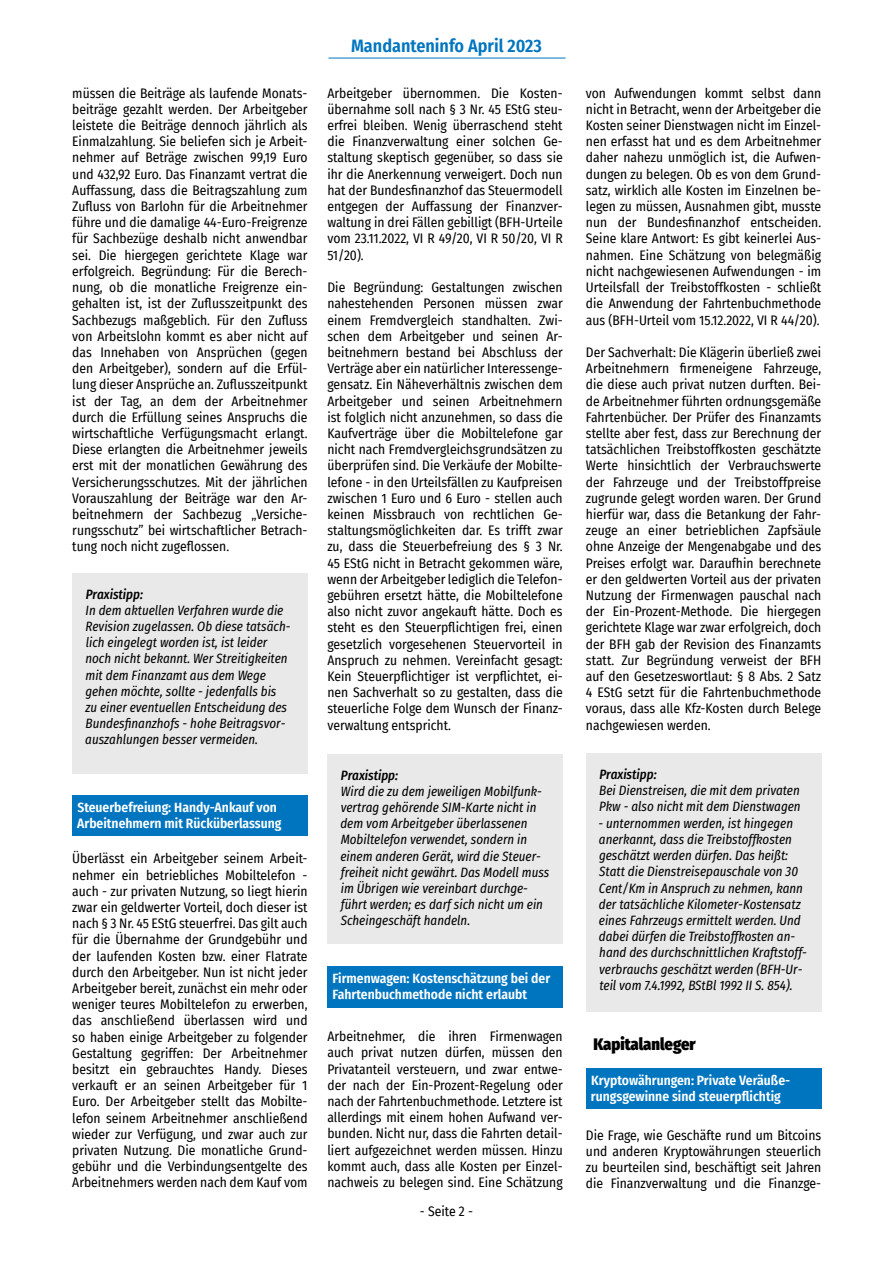
<style>
.page{position:relative;width:893px;height:1263px;background:#fff}
.page>*{position:absolute;margin:0;border:0;box-sizing:border-box;transform-origin:0 0}
.t1{font:600 18px "Fira Sans Condensed";color:#0075bf}
.t2{font:900 16.5px "Fira Sans Condensed";color:#000}
.t3{font:13.5px/16.2px "Fira Sans Condensed";color:#000;text-align:justify}
.t4{font:italic 13.5px/16.2px "Fira Sans Condensed";color:#000}
.t5{font:600 13.5px/16.2px "Fira Sans Condensed";color:#fff}
.t6{font:italic 500 13.5px "Fira Sans Condensed";color:#000}
</style>
<div class="page">
<hr style="left:328px;top:58px;width:238px;height:1px;background:#0075bf">
<div style="left:72px;top:573px;width:236px;height:201px;background:#e9e9e9"></div>
<div style="left:72px;top:795px;width:236px;height:41px;background:#0075bf"></div>
<div style="left:327px;top:754px;width:236px;height:189px;background:#e9e9e9"></div>
<div style="left:327px;top:966px;width:236px;height:41px;background:#0075bf"></div>
<div style="left:586px;top:754px;width:235px;height:258px;background:#e9e9e9"></div>
<div style="left:586px;top:1068px;width:235px;height:40px;background:#0075bf"></div>
<p class="t3" style="left:72px;top:84px;width:237px">müssen die Beiträge als laufende Monats&shy;beiträge gezahlt werden. Der Arbeitgeber leistete die Beiträge dennoch jährlich als Einmalzahlung. Sie beliefen sich je Arbeit&shy;nehmer auf Beträge zwischen 99,19 Euro und 432,92 Euro. Das Finanzamt vertrat die Auffassung, dass die Beitragszahlung zum Zufluss von Barlohn für die Arbeitnehmer führe und die damalige 44-Euro-Freigrenze für Sachbezüge deshalb nicht anwendbar sei. Die hiergegen gerichtete Klage war erfolgreich. Begründung: Für die Berech&shy;nung, ob die monatliche Freigrenze ein&shy;gehalten ist, ist der Zuflusszeitpunkt des Sachbezugs maßgeblich. Für den Zufluss von Arbeitslohn kommt es aber nicht auf das Innehaben von Ansprüchen (gegen den Arbeitgeber), sondern auf die Erfül&shy;lung dieser Ansprüche an. Zuflusszeitpunkt ist der Tag, an dem der Arbeitnehmer durch die Erfüllung seines Anspruchs die wirtschaftliche Verfügungsmacht erlangt.<br>Diese erlangten die Arbeitnehmer jeweils erst mit der monatlichen Gewährung des Versicherungsschutzes. Mit der jährlichen Vorauszahlung der Beiträge war den Ar&shy;beitnehmern der Sachbezug „Versiche&shy;rungsschutz” bei wirtschaftlicher Betrach&shy;tung noch nicht zugeflossen.</p>
<p class="t6" style="left:86px;top:584px;width:59px">Praxistipp:</p>
<p class="t4" style="left:85px;top:602px;width:207px">In dem aktuellen Verfahren wurde die Revision zugelassen. Ob diese tatsäch&shy;lich eingelegt worden ist, ist leider noch nicht bekannt. Wer Streitigkeiten mit dem Finanzamt aus dem Wege gehen möchte, sollte - jedenfalls bis zu einer eventuellen Entscheidung des Bundesfinanzhofs - hohe Beitragsvor&shy;auszahlungen besser vermeiden.</p>
<p class="t5" style="left:77px;top:798px;width:206px">Steuerbefreiung: Handy-Ankauf von<br>Arbeitnehmern mit Rücküberlassung</p>
<p class="t3" style="left:72px;top:850px;width:237px">Überlässt ein Arbeitgeber seinem Arbeit&shy;nehmer ein betriebliches Mobiltelefon - auch - zur privaten Nutzung, so liegt hierin zwar ein geldwerter Vorteil, doch dieser ist nach § 3 Nr. 45 EStG steuerfrei. Das gilt auch für die Übernahme der Grundgebühr und der laufenden Kosten bzw. einer Flatrate durch den Arbeitgeber. Nun ist nicht jeder Arbeitgeber bereit, zunächst ein mehr oder weniger teures Mobiltelefon zu erwerben, das anschließend überlassen wird und so haben einige Arbeitgeber zu folgender Gestaltung gegriffen: Der Arbeitnehmer besitzt ein gebrauchtes Handy. Dieses verkauft er an seinen Arbeitgeber für 1<br>Euro. Der Arbeitgeber stellt das Mobilte&shy;lefon seinem Arbeitnehmer anschließend wieder zur Verfügung, und zwar auch zur privaten Nutzung. Die monatliche Grund&shy;gebühr und die Verbindungsentgelte des Arbeitnehmers werden nach dem Kauf vom</p>
<h1 class="t1" style="left:351px;top:31px;width:192px">Mandanteninfo April 2023</h1>
<p class="t3" style="left:327px;top:84px;width:237px">Arbeitgeber übernommen. Die Kosten&shy;übernahme soll nach § 3 Nr. 45 EStG steu&shy;erfrei bleiben. Wenig überraschend steht die Finanzverwaltung einer solchen Ge&shy;staltung skeptisch gegenüber, so dass sie ihr die Anerkennung verweigert. Doch nun hat der Bundesfinanzhof das Steuermodell entgegen der Auffassung der Finanzver&shy;waltung in drei Fällen gebilligt (BFH-Urteile vom 23.11.2022, VI R 49/20, VI R 50/20, VI R 51/20).</p>
<p class="t3" style="left:327px;top:279px;width:237px">Die Begründung: Gestaltungen zwischen nahestehenden Personen müssen zwar einem Fremdvergleich standhalten. Zwi&shy;schen dem Arbeitgeber und seinen Ar&shy;beitnehmern bestand bei Abschluss der Verträge aber ein natürlicher Interessenge&shy;gensatz. Ein Näheverhältnis zwischen dem Arbeitgeber und seinen Arbeitnehmern ist folglich nicht anzunehmen, so dass die Kaufverträge über die Mobiltelefone gar nicht nach Fremdvergleichsgrundsätzen zu überprüfen sind. Die Verkäufe der Mobilte&shy;lefone - in den Urteilsfällen zu Kaufpreisen zwischen 1 Euro und 6 Euro - stellen auch keinen Missbrauch von rechtlichen Ge&shy;staltungsmöglichkeiten dar. Es trifft zwar zu, dass die Steuerbefreiung des § 3 Nr.<br>45 EStG nicht in Betracht gekommen wäre, wenn der Arbeitgeber lediglich die Telefon&shy;gebühren ersetzt hätte, die Mobiltelefone also nicht zuvor angekauft hätte. Doch es steht es den Steuerpflichtigen frei, einen gesetzlich vorgesehenen Steuervorteil in Anspruch zu nehmen. Vereinfacht gesagt:<br>Kein Steuerpflichtiger ist verpflichtet, ei&shy;nen Sachverhalt so zu gestalten, dass die steuerliche Folge dem Wunsch der Finanz&shy;verwaltung entspricht.</p>
<p class="t6" style="left:341px;top:765px;width:59px">Praxistipp:</p>
<p class="t4" style="left:340px;top:783px;width:210px">Wird die zu dem jeweiligen Mobilfunk&shy;vertrag gehörende SIM-Karte nicht in dem vom Arbeitgeber überlassenen Mobiltelefon verwendet, sondern in einem anderen Gerät, wird die Steuer&shy;freiheit nicht gewährt. Das Modell muss im Übrigen wie vereinbart durchge&shy;führt werden; es darf sich nicht um ein Scheingeschäft handeln.</p>
<p class="t5" style="left:333px;top:969px;width:219px">Firmenwagen: Kostenschätzung bei der<br>Fahrtenbuchmethode nicht erlaubt</p>
<p class="t3" style="left:327px;top:1028px;width:237px">Arbeitnehmer, die ihren Firmenwagen auch privat nutzen dürfen, müssen den Privatanteil versteuern, und zwar entwe&shy;der nach der Ein-Prozent-Regelung oder nach der Fahrtenbuchmethode. Letztere ist allerdings mit einem hohen Aufwand ver&shy;bunden. Nicht nur, dass die Fahrten detail&shy;liert aufgezeichnet werden müssen. Hinzu kommt auch, dass alle Kosten per Einzel&shy;nachweis zu belegen sind. Eine Schätzung</p>
<p class="t3" style="left:420px;top:1202px;width:55px">- Seite 2 -</p>
<p class="t3" style="left:586px;top:84px;width:237px">von Aufwendungen kommt selbst dann nicht in Betracht, wenn der Arbeitgeber die Kosten seiner Dienstwagen nicht im Einzel&shy;nen erfasst hat und es dem Arbeitnehmer daher nahezu unmöglich ist, die Aufwen&shy;dungen zu belegen. Ob es von dem Grund&shy;satz, wirklich alle Kosten im Einzelnen be&shy;legen zu müssen, Ausnahmen gibt, musste nun der Bundesfinanzhof entscheiden.<br>Seine klare Antwort: Es gibt keinerlei Aus&shy;nahmen. Eine Schätzung von belegmäßig nicht nachgewiesenen Aufwendungen - im Urteilsfall der Treibstoffkosten - schließt die Anwendung der Fahrtenbuchmethode aus (BFH-Urteil vom 15.12.2022, VI R 44/20).</p>
<p class="t3" style="left:586px;top:344px;width:237px">Der Sachverhalt: Die Klägerin überließ zwei Arbeitnehmern firmeneigene Fahrzeuge, die diese auch privat nutzen durften. Bei&shy;de Arbeitnehmer führten ordnungsgemäße Fahrtenbücher. Der Prüfer des Finanzamts stellte aber fest, dass zur Berechnung der tatsächlichen Treibstoffkosten geschätzte Werte hinsichtlich der Verbrauchswerte der Fahrzeuge und der Treibstoffpreise zugrunde gelegt worden waren. Der Grund hierfür war, dass die Betankung der Fahr&shy;zeuge an einer betrieblichen Zapfsäule ohne Anzeige der Mengenabgabe und des Preises erfolgt war. Daraufhin berechnete er den geldwerten Vorteil aus der privaten Nutzung der Firmenwagen pauschal nach der Ein-Prozent-Methode. Die hiergegen gerichtete Klage war zwar erfolgreich, doch der BFH gab der Revision des Finanzamts statt. Zur Begründung verweist der BFH auf den Gesetzeswortlaut: § 8 Abs. 2 Satz 4 EStG setzt für die Fahrtenbuchmethode voraus, dass alle Kfz-Kosten durch Belege nachgewiesen werden.</p>
<p class="t6" style="left:599px;top:765px;width:59px">Praxistipp:</p>
<p class="t4" style="left:599px;top:782px;width:203px">Bei Dienstreisen, die mit dem privaten<br>Pkw - also nicht mit dem Dienstwagen</p>
<p class="t4" style="left:598px;top:815px;width:210px">- unternommen werden, ist hingegen anerkannt, dass die Treibstoffkosten geschätzt werden dürfen. Das heißt:<br>Statt die Dienstreisepauschale von 30<br>Cent/Km in Anspruch zu nehmen, kann der tatsächliche Kilometer-Kostensatz eines Fahrzeugs ermittelt werden. Und dabei dürfen die Treibstoffkosten an&shy;hand des durchschnittlichen Kraftstoff&shy;verbrauchs geschätzt werden (BFH-Ur&shy;teil vom 7.4.1992, BStBl 1992 II S. 854).</p>
<p class="t2" style="left:593px;top:1029px;width:104px">Kapitalanleger</p>
<p class="t5" style="left:591px;top:1071px;width:201px">Kryptowährungen: Private Veräuße&shy;rungsgewinne sind steuerpflichtig</p>
<p class="t3" style="left:586px;top:1126px;width:237px">Die Frage, wie Geschäfte rund um Bitcoins und anderen Kryptowährungen steuerlich zu beurteilen sind, beschäftigt seit Jahren die Finanzverwaltung und die Finanzge-</p>
</div>
